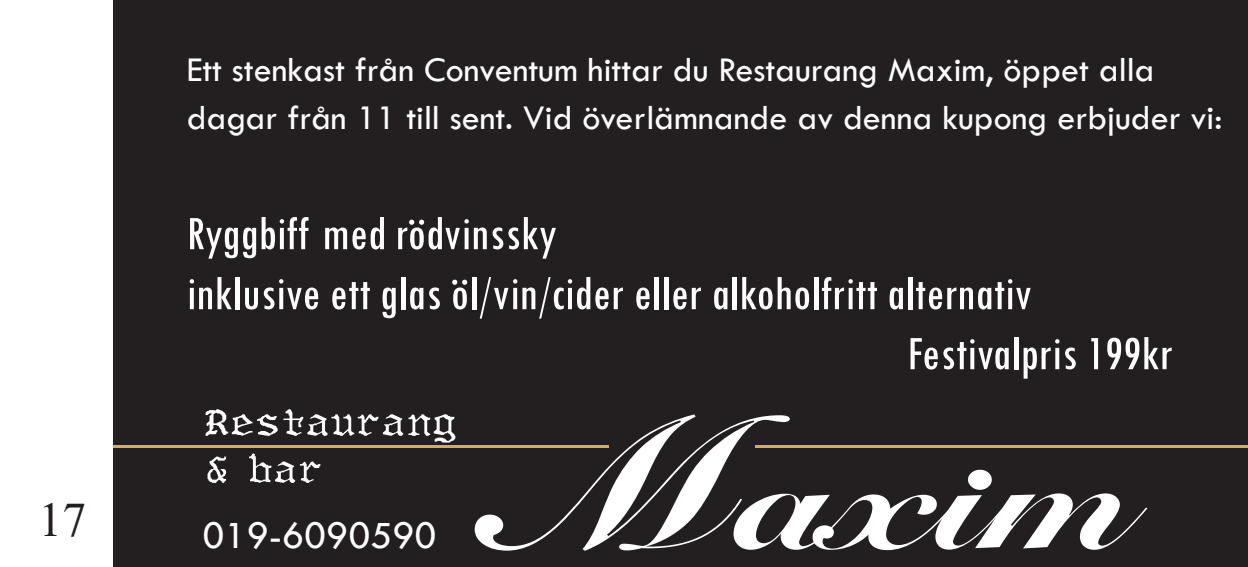
<style>
.page{position:relative;width:1248px;height:567px;background:#fff}
.page>*{position:absolute;margin:0;border:0;box-sizing:border-box;transform-origin:0 0}
.t1{font:condensed 50px "Tw Cen";color:#fff}
.t2{font:48px "Times New Roman";color:#231f20}
.t3{font:40px "Tw Cen";color:#fff}
.t4{font:36px/48px "Tw Cen";color:#fff}
</style>
<div class="page">
<div style="left:184px;top:392px;width:1063px;height:175px;background:#231f20"></div>
<hr style="left:755px;top:445px;width:492px;height:3px;background:#d2ab66">
<svg style="left:474px;top:414px;width:673px;height:137px"></svg>
<svg style="left:205px;top:409px;width:250px;height:33px"></svg>
<svg style="left:207px;top:453px;width:113px;height:30px"></svg>
<hr style="left:184px;top:445px;width:425px;height:3px;background:#d2ab66">
<div style="left:113px;top:392px;width:71px;height:175px;background:#231f20"></div>
<hr style="left:113px;top:445px;width:71px;height:3px;background:#d2ab66">
<div style="left:113px;top:0;width:1134px;height:396px;background:#231f20"></div>
<h2 class="t2" style="left:38px;top:486px;width:49px">17</h2>
<p class="t4" style="left:187px;top:46px;width:1036px">Ett stenkast från Conventum hittar du Restaurang Maxim, öppet alla dagar från 11 till sent. Vid överlämnande av denna kupong erbjuder vi:</p>
<h1 class="t1" style="left:187px;top:203px;width:371px">Ryggbiff med rödvinssky</h1>
<h1 class="t1" style="left:187px;top:263px;width:847px">inklusive ett glas öl/vin/cider eller alkoholfritt alternativ</h1>
<h1 class="t1" style="left:907px;top:323px;width:267px">Festivalpris 199kr</h1>
<p class="t3" style="left:202px;top:512px;width:236px">019-6090590</p>
</div>
